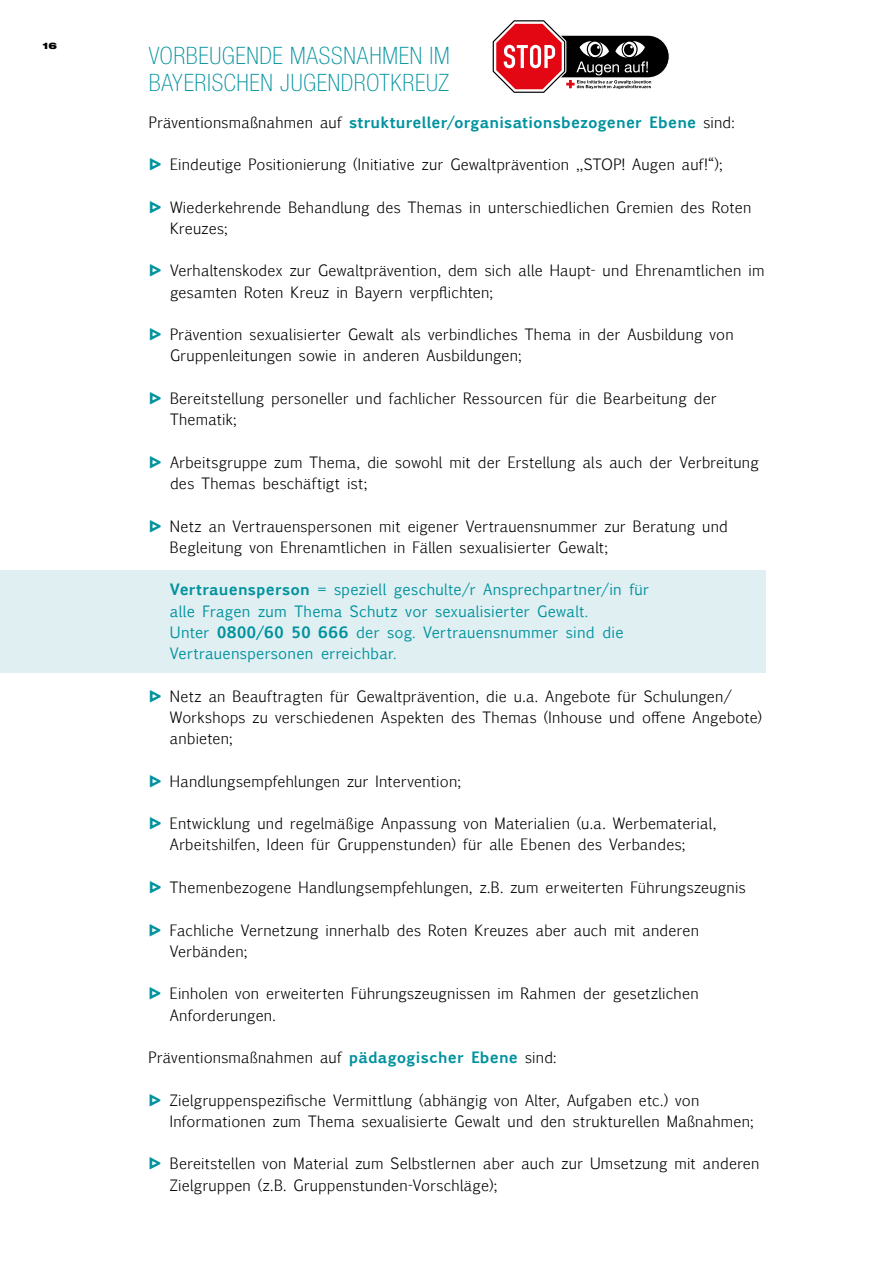
<style>
.page{position:relative;width:893px;height:1263px;background:#fff}
.page>*{position:absolute;margin:0;border:0;box-sizing:border-box;transform-origin:0 0}
.t1{font:100 condensed 24px/27px "Helvetica Neue LT Std";letter-spacing:.03em;color:#00929e}
.t2{font:300 15px/21.3px "Pigiarniq";letter-spacing:.015em;color:#000}
.t3{font:15px/21.3px "Pigiarniq";letter-spacing:.015em;color:#00929e}
.t4{font:700 15px "Pigiarniq";letter-spacing:.015em;color:#00929e}
.t5{font:900 expanded 9px "Helvetica Neue LT Std";color:#000}
.s1{font-weight:300;color:#000}
.s2{font-weight:800;color:#00929e}
.s3{font-weight:700}
.s4{font-weight:700;color:#00929e}
</style>
<div class="page">
<div style="left:0;top:571px;width:765px;height:102px;background:#e0eff2"></div>
<svg style="left:492px;top:20px;width:177px;height:73px"></svg>
<p class="t5" style="left:43px;top:40px;width:16px">16</p>
<h1 class="t1" style="left:149px;top:42px;width:302px">VORBEUGENDE MASSNAHMEN IM<br>BAYERISCHEN JUGENDROTKREUZ</h1>
<p class="t4" style="left:149px;top:111px;width:587px"><span class="s1">Präventionsmaßnahmen auf</span> struktureller/organisationsbezogener Ebene <span class="s1">sind:</span></p>
<p class="t2" style="left:149px;top:153px;width:575px"><span class="s2">ᐅ</span> Eindeutige Positionierung (Initiative zur Gewaltprävention „STOP! Augen auf!“);</p>
<p class="t2" style="left:170px;top:196px;width:583px;text-indent:-21px"><span class="s2">ᐅ</span> Wiederkehrende Behandlung des Themas in unterschiedlichen Gremien des Roten<br>Kreuzes;</p>
<p class="t2" style="left:170px;top:260px;width:596px;text-indent:-21px"><span class="s2">ᐅ</span> Verhaltenskodex zur Gewaltprävention, dem sich alle Haupt- und Ehrenamtlichen im gesamten Roten Kreuz in Bayern verpflichten;</p>
<p class="t2" style="left:170px;top:323px;width:565px;text-indent:-21px"><span class="s2">ᐅ</span> Prävention sexualisierter Gewalt als verbindliches Thema in der Ausbildung von<br>Gruppenleitungen sowie in anderen Ausbildungen;</p>
<p class="t2" style="left:170px;top:387px;width:548px;text-indent:-21px"><span class="s2">ᐅ</span> Bereitstellung personeller und fachlicher Ressourcen für die Bearbeitung der<br>Thematik;</p>
<p class="t2" style="left:170px;top:451px;width:590px;text-indent:-21px"><span class="s2">ᐅ</span> Arbeitsgruppe zum Thema, die sowohl mit der Erstellung als auch der Verbreitung des Themas beschäftigt ist;</p>
<p class="t2" style="left:170px;top:515px;width:560px;text-indent:-21px"><span class="s2">ᐅ</span> Netz an Vertrauenspersonen mit eigener Vertrauensnummer zur Beratung und<br>Begleitung von Ehrenamtlichen in Fällen sexualisierter Gewalt;</p>
<p class="t3" style="left:170px;top:579px;width:481px"><span class="s3">Vertrauensperson</span> = speziell geschulte/r Ansprechpartner/in für alle Fragen zum Thema Schutz vor sexualisierter Gewalt.<br>Unter <span class="s3">0800/60 50 666</span> der sog. Vertrauensnummer sind die Vertrauenspersonen erreichbar.</p>
<p class="t2" style="left:170px;top:685px;width:594px;text-indent:-21px"><span class="s2">ᐅ</span> Netz an Beauftragten für Gewaltprävention, die u.a. Angebote für Schulungen/<br>Workshops zu verschiedenen Aspekten des Themas (Inhouse und offene Angebote) anbieten;</p>
<p class="t2" style="left:149px;top:770px;width:313px"><span class="s2">ᐅ</span> Handlungsempfehlungen zur Intervention;</p>
<p class="t2" style="left:170px;top:812px;width:548px;text-indent:-21px"><span class="s2">ᐅ</span> Entwicklung und regelmäßige Anpassung von Materialien (u.a. Werbematerial,<br>Arbeitshilfen, Ideen für Gruppenstunden) für alle Ebenen des Verbandes;</p>
<p class="t2" style="left:149px;top:876px;width:599px"><span class="s2">ᐅ</span> Themenbezogene Handlungsempfehlungen, z.B. zum erweiterten Führungszeugnis</p>
<p class="t2" style="left:170px;top:919px;width:531px;text-indent:-21px"><span class="s2">ᐅ</span> Fachliche Vernetzung innerhalb des Roten Kreuzes aber auch mit anderen<br>Verbänden;</p>
<p class="t2" style="left:170px;top:982px;width:530px;text-indent:-21px"><span class="s2">ᐅ</span> Einholen von erweiterten Führungszeugnissen im Rahmen der gesetzlichen<br>Anforderungen.</p>
<p class="t2" style="left:149px;top:1046px;width:409px">Präventionsmaßnahmen auf <span class="s4">pädagogischer Ebene</span> sind:</p>
<p class="t2" style="left:170px;top:1089px;width:585px;text-indent:-21px"><span class="s2">ᐅ</span> Zielgruppenspezifische Vermittlung (abhängig von Alter, Aufgaben etc.) von<br>Informationen zum Thema sexualisierte Gewalt und den strukturellen Maßnahmen;</p>
<p class="t2" style="left:170px;top:1153px;width:591px;text-indent:-21px"><span class="s2">ᐅ</span> Bereitstellen von Material zum Selbstlernen aber auch zur Umsetzung mit anderen<br>Zielgruppen (z.B. Gruppenstunden-Vorschläge);</p>
</div>
